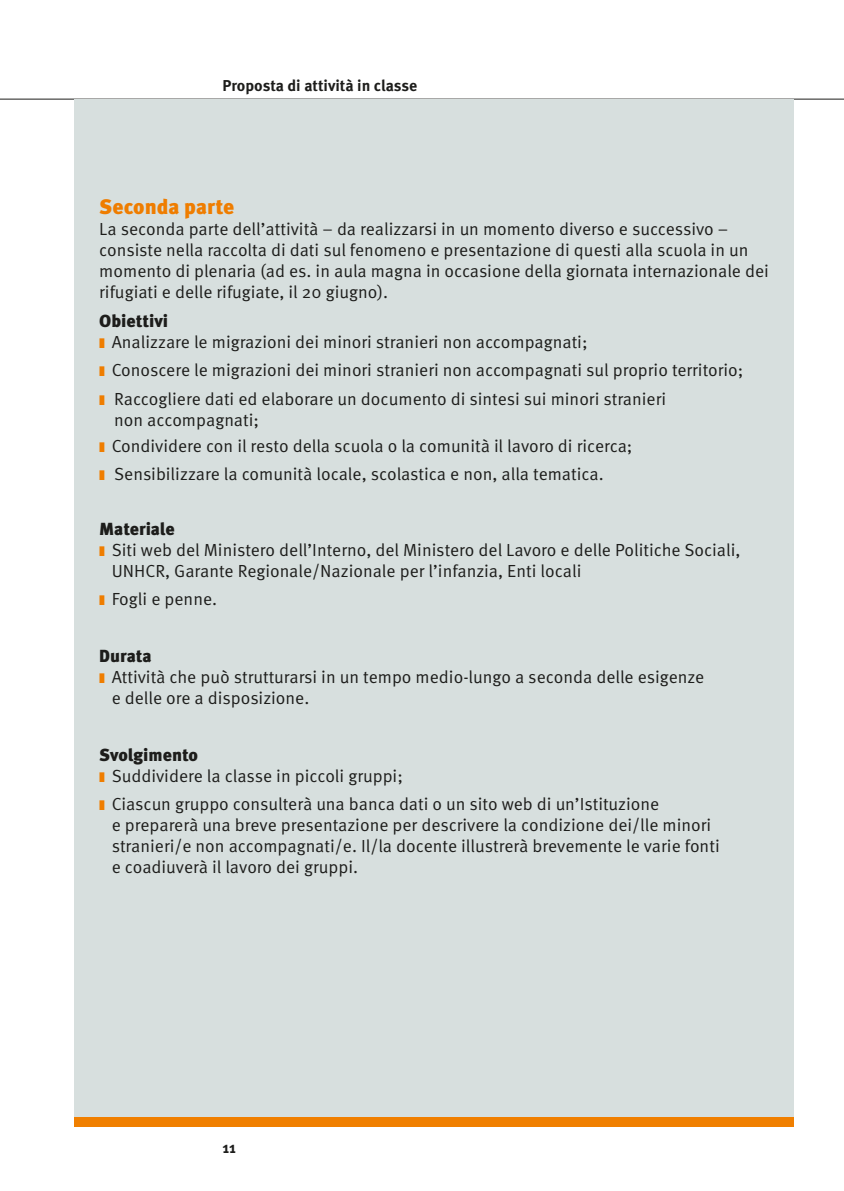
<style>
.page{position:relative;width:844px;height:1191px;background:#fff}
.page>*{position:absolute;margin:0;border:0;box-sizing:border-box;transform-origin:0 0}
.t1{font:900 21px "Meta Pro";color:#ef7d00}
.t2{font:17.5px/21px "Meta Pro";color:#1d1d1b}
.t3{font:900 17.5px "Meta Pro";letter-spacing:-.005em;color:#1d1d1b}
.t4{font:700 15.75px "Meta Pro";color:#1d1d1b}
.s1{font-weight:900}
.s2{color:#ef7d00}
</style>
<div class="page">
<hr style="left:0;top:99px;width:843px;height:1px;background:#1d1d1b">
<div style="left:74px;top:99px;width:720px;height:1027px;background:#d7dfde"></div>
<div style="left:74px;top:1116px;width:720px;height:10px;background:#f07f00"></div>
<p class="t4" style="left:222px;top:76px;width:196px">Proposta di attività in classe</p>
<p class="t1" style="left:99px;top:194px;width:136px">Seconda parte</p>
<p class="t2" style="left:99px;top:219px;width:671px">La seconda parte dell’attività – da realizzarsi in un momento diverso e successivo – consiste nella raccolta di dati sul fenomeno e presentazione di questi alla scuola in un momento di plenaria (ad es. in aula magna in occasione della giornata internazionale dei rifugiati e delle rifugiate, il 20 giugno).</p>
<p class="t2" style="left:99px;top:311px;width:489px"><span class="s1">Obiettivi<br></span><span class="s2">❚</span> Analizzare le migrazioni dei minori stranieri non accompagnati;</p>
<p class="t2" style="left:99px;top:356px;width:645px;line-height:28.5px"><span class="s2">❚</span> Conoscere le migrazioni dei minori stranieri non accompagnati sul proprio territorio; <span class="s2">❚</span> Raccogliere dati ed elaborare un documento di sintesi sui minori stranieri</p>
<p class="t2" style="left:99px;top:407px;width:534px;line-height:25.9px;text-indent:15px">non accompagnati;<br><span class="s2">❚</span> Condividere con il resto della scuola o la comunità il lavoro di ricerca;</p>
<p class="t2" style="left:99px;top:464px;width:505px"><span class="s2">❚</span> Sensibilizzare la comunità locale, scolastica e non, alla tematica.</p>
<p class="t3" style="left:99px;top:517px;width:77px">Materiale</p>
<p class="t2" style="left:99px;top:539px;width:642px"><span class="s2">❚</span> Siti web del Ministero dell’Interno, del Ministero del Lavoro e delle Politiche Sociali,</p>
<p class="t2" style="left:112px;top:560px;width:471px">UNHCR, Garante Regionale/Nazionale per l’infanzia, Enti locali</p>
<p class="t2" style="left:99px;top:589px;width:119px"><span class="s2">❚</span> Fogli e penne.</p>
<p class="t3" style="left:99px;top:645px;width:54px">Durata</p>
<p class="t2" style="left:99px;top:667px;width:606px"><span class="s2">❚</span> Attività che può strutturarsi in un tempo medio-lungo a seconda delle esigenze</p>
<p class="t2" style="left:112px;top:688px;width:199px">e delle ore a disposizione.</p>
<p class="t2" style="left:99px;top:745px;width:305px"><span class="s1">Svolgimento<br></span><span class="s2">❚</span> Suddividere la classe in piccoli gruppi;</p>
<p class="t2" style="left:112px;top:794px;width:609px;text-indent:-12px"><span class="s2">❚</span> Ciascun gruppo consulterà una banca dati o un sito web di un’Istituzione<br>e preparerà una breve presentazione per descrivere la condizione dei/lle minori stranieri/e non accompagnati/e. Il/la docente illustrerà brevemente le varie fonti e coadiuverà il lavoro dei gruppi.</p>
<p class="t4" style="left:222px;top:1137px;width:15px">11</p>
</div>
